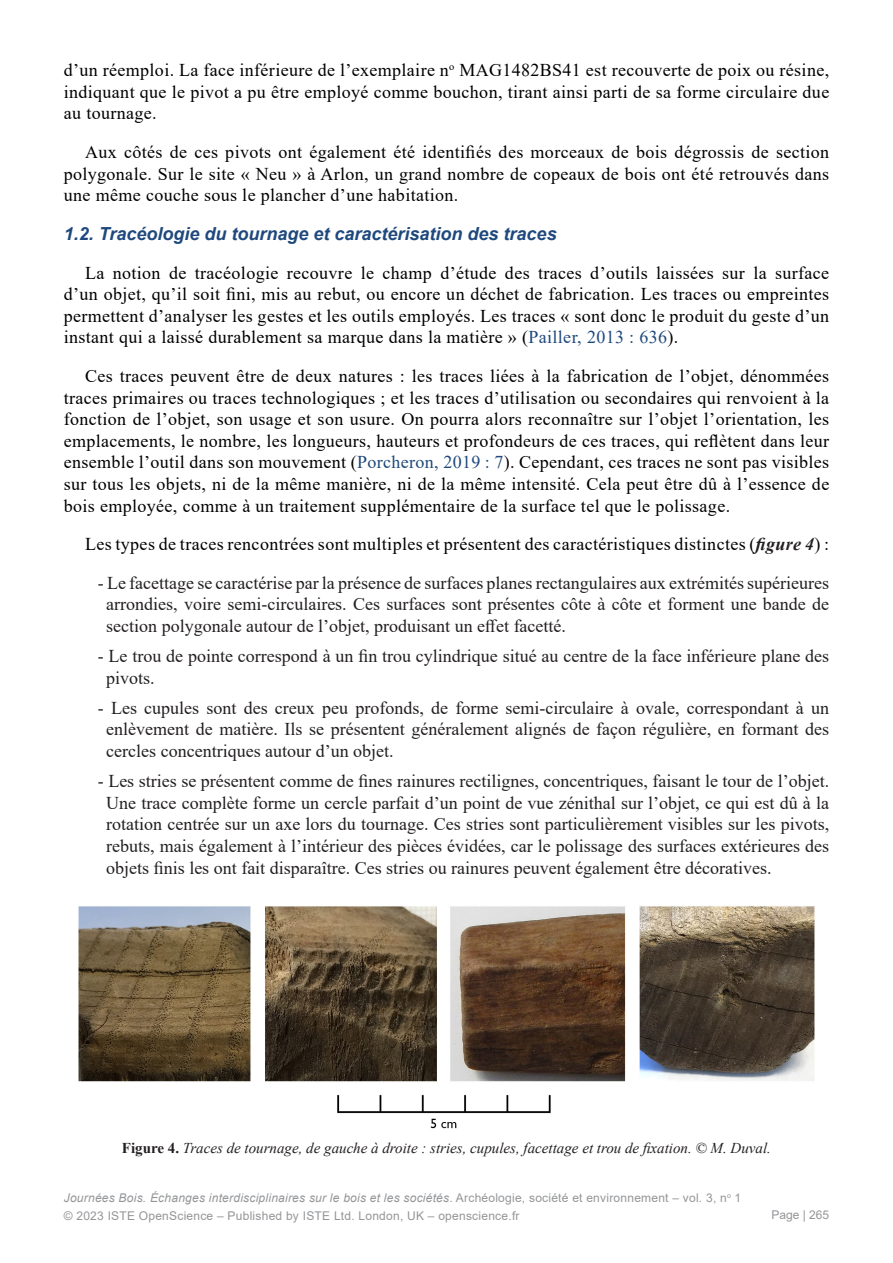
<style>
.page{position:relative;width:893px;height:1263px;background:#fff}
.page>*{position:absolute;margin:0;border:0;box-sizing:border-box;transform-origin:0 0}
.Texte{font:18px/21.6px "Times New Roman";letter-spacing:.02em;color:#000;text-align:justify}
.Liste_à_puce{font:18px/21.6px "Times New Roman";color:#231f20;text-align:justify}
.Liste_à_puce_dernièr{font:18px/21.6px "Times New Roman";color:#231f20;text-align:justify}
.Titre_2{font:italic 700 18px "Arial";color:#1f497d}
.Légende_figure{font:italic 15px "Times New Roman";color:#231f20}
.t1{font:12px/18.6px "Arial";letter-spacing:.02em;color:#939598}
.s1{color:#1f497d}
.s2{font-weight:700;font-style:italic;color:#231f20}
.s3{font-weight:700;font-style:normal}
.s4{font-style:italic}
</style>
<div class="page">
<img style="left:78px;top:906px;width:737px;height:223px">
<p class="Texte" style="left:64px;top:59px;width:767px">d’un réemploi. La face inférieure de l’exemplaire n<sup>o</sup> MAG1482BS41 est recouverte de poix ou résine, indiquant que le pivot a pu être employé comme bouchon, tirant ainsi parti de sa forme circulaire due au tournage.</p>
<p class="Texte" style="left:64px;top:141px;width:767px;text-indent:21px">Aux côtés de ces pivots ont également été identifiés des morceaux de bois dégrossis de section polygonale. Sur le site « Neu » à Arlon, un grand nombre de copeaux de bois ont été retrouvés dans une même couche sous le plancher d’une habitation.</p>
<p class="Titre_2" style="left:64px;top:222px;width:494px">1.2. Tracéologie du tournage et caractérisation des traces</p>
<p class="Texte" style="left:64px;top:261px;width:767px;text-indent:21px">La notion de tracéologie recouvre le champ d’étude des traces d’outils laissées sur la surface d’un objet, qu’il soit fini, mis au rebut, ou encore un déchet de fabrication. Les traces ou empreintes permettent d’analyser les gestes et les outils employés. Les traces « sont donc le produit du geste d’un instant qui a laissé durablement sa marque dans la matière » (<span class="s1">Pailler, 2013 : 636</span>).</p>
<p class="Texte" style="left:64px;top:364px;width:767px;text-indent:21px">Ces traces peuvent être de deux natures : les traces liées à la fabrication de l’objet, dénommées traces primaires ou traces technologiques ; et les traces d’utilisation ou secondaires qui renvoient à la fonction de l’objet, son usage et son usure. On pourra alors reconnaître sur l’objet l’orientation, les emplacements, le nombre, les longueurs, hauteurs et profondeurs de ces traces, qui reflètent dans leur ensemble l’outil dans son mouvement (<span class="s1">Porcheron, 2019 : 7</span>). Cependant, ces traces ne sont pas visibles sur tous les objets, ni de la même manière, ni de la même intensité. Cela peut être dû à l’essence de bois employée, comme à un traitement supplémentaire de la surface tel que le polissage.</p>
<p class="Texte" style="left:85px;top:533px;width:746px">Les types de traces rencontrées sont multiples et présentent des caractéristiques distinctes (<span class="s2">figure 4</span>) :</p>
<p class="Liste_à_puce" style="left:106px;top:571px;width:724px;text-indent:-9px">- Le facettage se caractérise par la présence de surfaces planes rectangulaires aux extrémités supérieures arrondies, voire semi-circulaires. Ces surfaces sont présentes côte à côte et forment une bande de section polygonale autour de l’objet, produisant un effet facetté.</p>
<p class="Liste_à_puce" style="left:106px;top:645px;width:724px;text-indent:-9px">- Le trou de pointe correspond à un fin trou cylindrique situé au centre de la face inférieure plane des pivots.</p>
<p class="Liste_à_puce" style="left:106px;top:696px;width:724px;text-indent:-9px">- Les cupules sont des creux peu profonds, de forme semi-circulaire à ovale, correspondant à un enlèvement de matière. Ils se présentent généralement alignés de façon régulière, en formant des cercles concentriques autour d’un objet.</p>
<p class="Liste_à_puce_dernièr" style="left:106px;top:770px;width:724px;text-indent:-9px">- Les stries se présentent comme de fines rainures rectilignes, concentriques, faisant le tour de l’objet.<br>Une trace complète forme un cercle parfait d’un point de vue zénithal sur l’objet, ce qui est dû à la rotation centrée sur un axe lors du tournage. Ces stries sont particulièrement visibles sur les pivots, rebuts, mais également à l’intérieur des pièces évidées, car le polissage des surfaces extérieures des objets finis les ont fait disparaître. Ces stries ou rainures peuvent également être décoratives.</p>
<p class="Légende_figure" style="left:122px;top:1138px;width:651px"><span class="s3">Figure 4.</span> Traces de tournage, de gauche à droite : stries, cupules, facettage et trou de fixation. © M. Duval.</p>
<p class="t1" style="left:64px;top:1188px;width:679px"><span class="s4">Journées Bois. Échanges interdisciplinaires sur le bois et les sociétés</span>. Archéologie, société et environnement – vol. 3, n<sup>o</sup> 1 © 2023 ISTE OpenScience – Published by ISTE Ltd. London, UK – openscience.fr</p>
<p class="t1" style="left:771px;top:1205px;width:59px">Page | 265</p>
</div>
